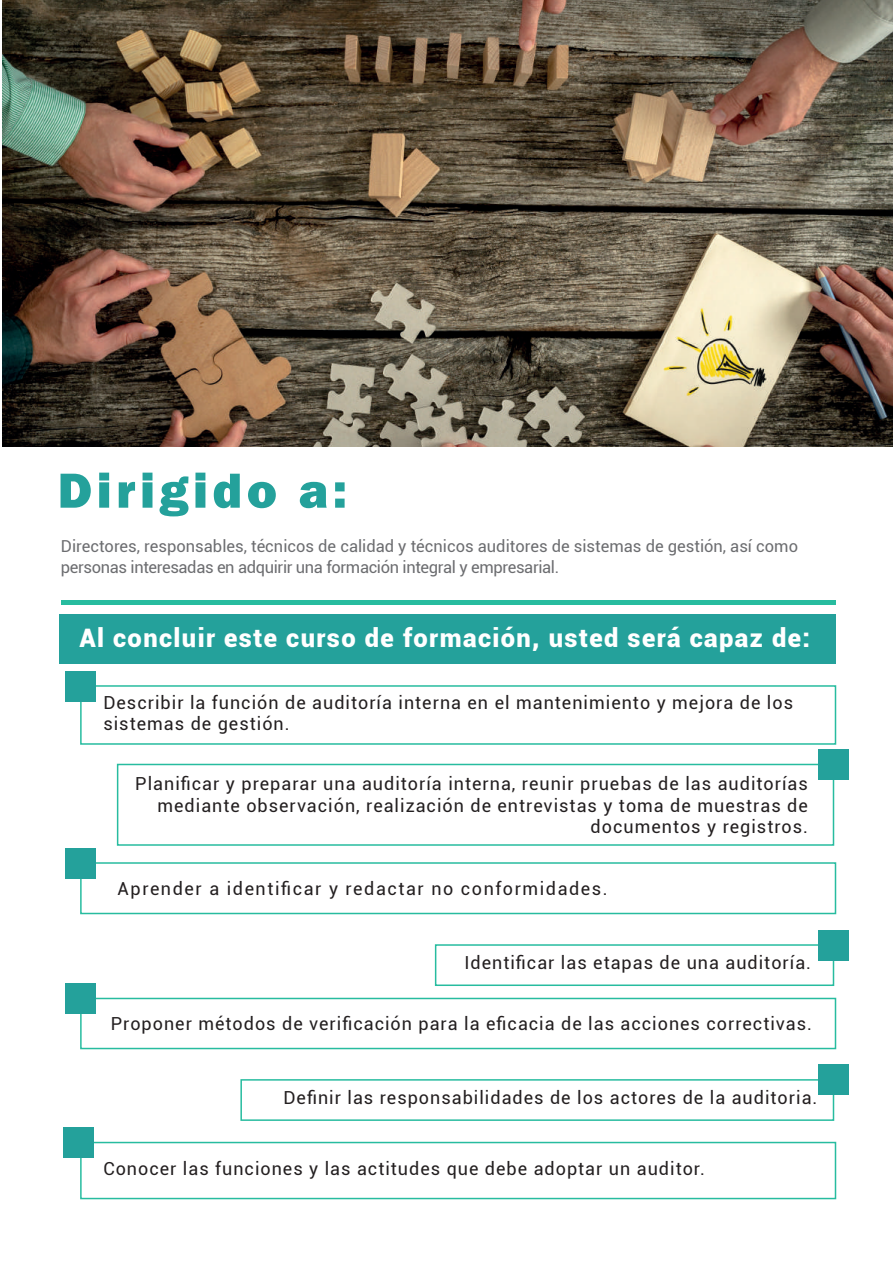
<style>
.page{position:relative;width:893px;height:1263px;background:#fff}
.page>*{position:absolute;margin:0;border:0;box-sizing:border-box;transform-origin:0 0}
.t1{font:800 51px "Franklin Gothic";letter-spacing:.085em;color:#24a19b}
.t2{font:900 25.5px "Roboto";letter-spacing:.055em;color:#fff}
.t3{font:18px/21.6px "Roboto";letter-spacing:.055em;color:#231f20}
.t4{font:18px "Roboto";letter-spacing:.085em;color:#231f20}
.t5{font:16.5px/21px "Roboto";color:#6c6d70}
</style>
<div class="page">
<img style="left:3px;top:0;width:890px;height:447px">
<div style="left:61px;top:600px;width:774px;height:5px;background:#27bc9f"></div>
<div style="left:59px;top:614px;width:776px;height:49px;background:#24a19b"></div>
<div style="left:80px;top:685px;width:756px;height:60px;border:2px solid #27bc9f"></div>
<div style="left:80px;top:862px;width:756px;height:52px;border:2px solid #27bc9f"></div>
<div style="left:80px;top:998px;width:756px;height:51px;border:2px solid #27bc9f"></div>
<div style="left:80px;top:1142px;width:756px;height:57px;border:2px solid #27bc9f"></div>
<div style="left:117px;top:764px;width:717px;height:82px;border:2px solid #27bc9f"></div>
<div style="left:435px;top:944px;width:399px;height:42px;border:2px solid #27bc9f"></div>
<div style="left:240px;top:1079px;width:594px;height:42px;border:2px solid #27bc9f"></div>
<div style="left:65px;top:848px;width:30px;height:30px;background:#24a19b"></div>
<div style="left:65px;top:984px;width:30px;height:30px;background:#24a19b"></div>
<div style="left:64px;top:1127px;width:30px;height:30px;background:#24a19b"></div>
<div style="left:65px;top:671px;width:30px;height:30px;background:#24a19b"></div>
<div style="left:818px;top:749px;width:30px;height:30px;background:#24a19b"></div>
<div style="left:818px;top:930px;width:30px;height:30px;background:#24a19b"></div>
<div style="left:818px;top:1065px;width:30px;height:30px;background:#24a19b"></div>
<h1 class="t1" style="left:58px;top:457px;width:291px">Dirigido a:</h1>
<p class="t5" style="left:61px;top:534px;width:739px">Directores, responsables, técnicos de calidad y técnicos auditores de sistemas de gestión, así como personas interesadas en adquirir una formación integral y empresarial.</p>
<h2 class="t2" style="left:79px;top:620px;width:732px">Al concluir este curso de formación, usted será capaz de:</h2>
<p class="t3" style="left:103px;top:691px;width:691px">Describir la función de auditoría interna en el mantenimiento y mejora de los sistemas de gestión.</p>
<p class="t3" style="left:135px;top:772px;width:674px;text-align:right">Planificar y preparar una auditoría interna, reunir pruebas de las auditorías mediante observación, realización de entrevistas y toma de muestras de documentos y registros.</p>
<p class="t4" style="left:118px;top:876px;width:491px">Aprender a identificar y redactar no conformidades.</p>
<p class="t3" style="left:464px;top:951px;width:348px">Identificar las etapas de una auditoría.</p>
<p class="t3" style="left:111px;top:1012px;width:703px">Proponer métodos de verificación para la eficacia de las acciones correctivas.</p>
<p class="t3" style="left:283px;top:1086px;width:535px">Definir las responsabilidades de los actores de la auditoria.</p>
<p class="t3" style="left:103px;top:1157px;width:603px">Conocer las funciones y las actitudes que debe adoptar un auditor.</p>
</div>
